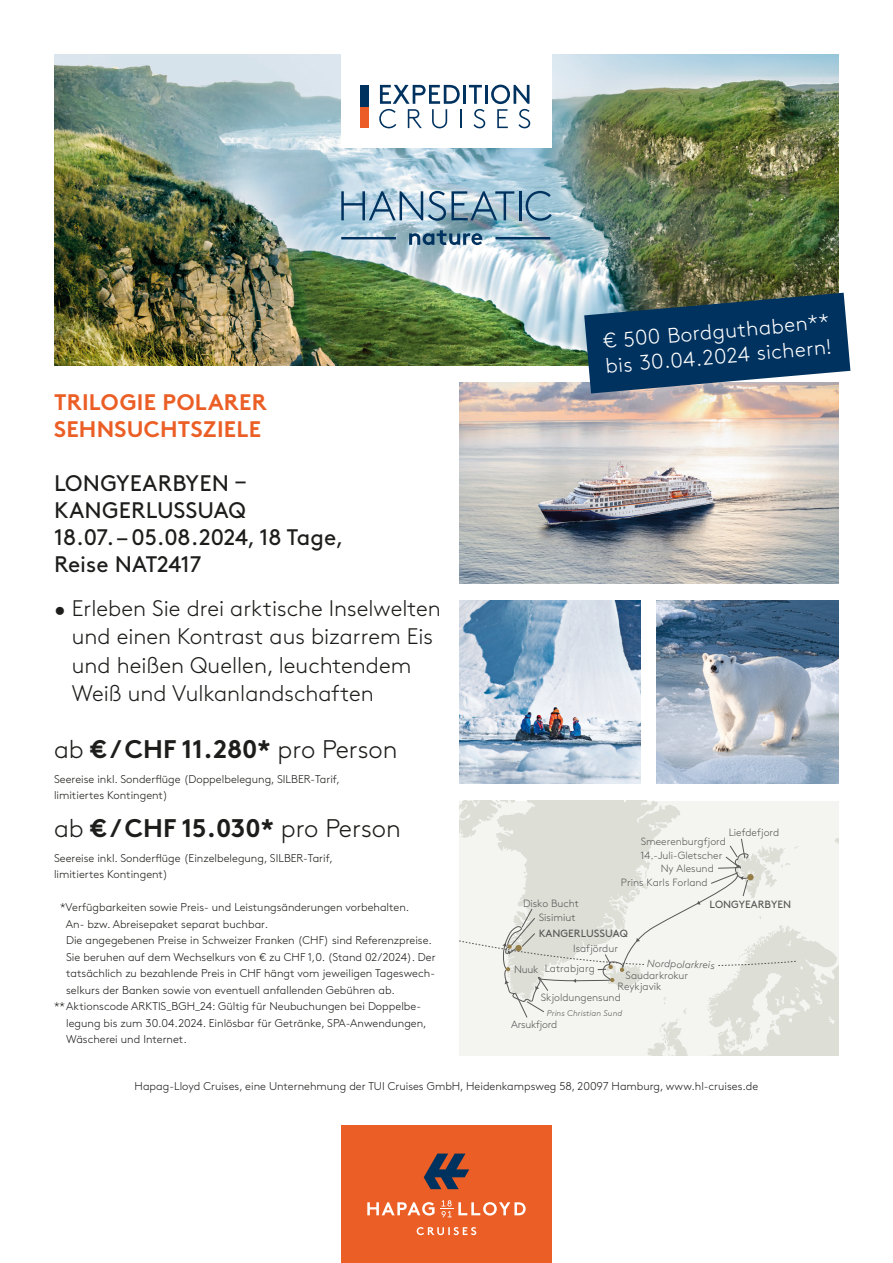
<style>
.page{position:relative;width:893px;height:1263px;background:#fff}
.page>*{position:absolute;margin:0;border:0;box-sizing:border-box;transform-origin:0 0}
.t1{font:700 25.5px "Brown Pro";color:#1d1d1b}
.t2{font:300 22.5px/28.5px "Brown Pro";color:#1d1d1b}
.t3{font:22.5px/27px "Brown Pro";color:#1d1d1b}
.t4{font:700 22.5px/27px "Brown Pro";letter-spacing:.01em;color:#eb5e25}
.Störer_14pt{font:300 21px/25.2px "Brown Pro";color:#fff}
.t5{font:300 11.25px/16.5px "Brown Pro";color:#1d1d1b}
.t6{font:300 10.5px "Brown Pro";color:#575756}
.t7{font:10.5px "Brown Pro";color:#575756}
.t8{font:italic 300 10.5px "Brown Pro";color:#575756}
.t9{font:300 10.5px "Brown Pro";letter-spacing:-.025em;color:#575756}
.t10{font:italic 300 8.25px "Brown Pro";letter-spacing:.01em;color:#575756}
.s1{font-weight:300}
</style>
<div class="page">
<svg style="left:799px;top:828px;width:40px;height:227px;fill:#f4f4f1"></svg>
<svg style="left:460px;top:801px;width:339px;height:255px"></svg>
<img style="left:460px;top:600px;width:180px;height:184px">
<img style="left:656px;top:600px;width:183px;height:184px">
<img style="left:460px;top:383px;width:379px;height:200px">
<img style="left:54px;top:54px;width:785px;height:312px">
<div style="left:341px;top:53px;width:211px;height:95px;background:#fff"></div>
<hr style="left:463px;top:85px;width:3px;height:19px;background:#00325f">
<hr style="left:485px;top:85px;width:3px;height:19px;background:#00325f">
<svg style="left:379px;top:85px;width:83px;height:43px"></svg>
<svg style="left:469px;top:85px;width:16px;height:43px"></svg>
<svg style="left:491px;top:85px;width:39px;height:43px"></svg>
<div style="left:361px;top:106px;width:8px;height:22px;background:#eb5c26"></div>
<div style="left:361px;top:85px;width:8px;height:21px;background:#00325f"></div>
<div style="left:341px;top:1125px;width:211px;height:138px;background:#eb5e25"></div>
<svg style="left:367px;top:1200px;width:159px;height:17px"></svg>
<svg style="left:417px;top:1227px;width:59px;height:8px"></svg>
<svg style="left:424px;top:1153px;width:45px;height:36px"></svg>
<svg style="left:409px;top:230px;width:73px;height:15px"></svg>
<hr style="left:341px;top:237px;width:55px;height:2px;background:#00325f">
<hr style="left:496px;top:237px;width:54px;height:2px;background:#00325f">
<svg style="left:341px;top:191px;width:173px;height:30px;background:#91afc3"></svg>
<hr style="left:519px;top:191px;width:2px;height:29px;background:#00325f">
<svg style="left:526px;top:191px;width:26px;height:30px"></svg>
<svg style="left:584px;top:293px;width:266px;height:100px;background:#264d6d"></svg>
<p class="t4" style="left:54px;top:387px;width:214px">TRILOGIE POLARER<br>SEHNSUCHTSZIELE</p>
<p class="t3" style="left:54px;top:468px;width:194px">LONGYEARBYEN –<br>KANGERLUSSUAQ</p>
<p class="t3" style="left:54px;top:522px;width:291px">18.07. – 05.08.2024, 18 Tage,<br>Reise NAT2417</p>
<p class="t2" style="left:72px;top:592px;width:371px;text-indent:-18px">• Erleben Sie drei arktische Inselwelten und einen Kontrast aus bizarrem Eis und heißen Quellen, leuchtendem Weiß und Vulkanlandschaften</p>
<p class="t1" style="left:54px;top:728px;width:345px"><span class="s1">ab</span> € / CHF 11.280* <span class="s1">pro Person</span></p>
<p class="t5" style="left:54px;top:770px;width:287px">Seereise inkl. Sonderflüge (Doppelbelegung, SILBER-Tarif, limitiertes Kontingent)</p>
<p class="t1" style="left:54px;top:807px;width:348px"><span class="s1">ab</span> € / CHF 15.030* <span class="s1">pro Person</span></p>
<p class="t5" style="left:54px;top:849px;width:280px">Seereise inkl. Sonderflüge (Einzelbelegung, SILBER-Tarif, limitiertes Kontingent)</p>
<p class="t5" style="left:60px;top:898px;width:351px">*Verfügbarkeiten sowie Preis- und Leistungsänderungen vorbehalten.</p>
<p class="t5" style="left:66px;top:915px;width:204px">An- bzw. Abreisepaket separat buchbar.</p>
<p class="t5" style="left:66px;top:931px;width:371px">Die angegebenen Preise in Schweizer Franken (CHF) sind Referenzpreise.<br>Sie beruhen auf dem Wechselkurs von € zu CHF 1,0. (Stand 02/2024). Der tatsächlich zu bezahlende Preis in CHF hängt vom jeweiligen Tageswech&shy;selkurs der Banken sowie von eventuell anfallenden Gebühren ab.</p>
<p class="t5" style="left:66px;top:997px;width:362px;text-indent:-12px">** Aktionscode ARKTIS_BGH_24: Gültig für Neubuchungen bei Doppelbe&shy;legung bis zum 30.04.2024. Einlösbar für Getränke, SPA-Anwendungen,<br>Wäscherei und Internet.</p>
<p class="Störer_14pt" style="left:602px;top:327px;width:228px;rotate:-5deg">€ 500 Bordguthaben** bis 30.04.2024 sichern!</p>
<p class="t6" style="left:729px;top:824px;width:52px">Liefdefjord</p>
<p class="t6" style="left:641px;top:833px;width:87px">Smeerenburgfjord</p>
<p class="t6" style="left:640px;top:848px;width:83px">14.-Juli-Gletscher</p>
<p class="t6" style="left:661px;top:860px;width:55px">Ny Alesund</p>
<p class="t6" style="left:523px;top:895px;width:58px">Disko Bucht</p>
<p class="t6" style="left:539px;top:909px;width:38px">Sisimiut</p>
<p class="t6" style="left:621px;top:875px;width:88px">Prins Karls Forland</p>
<p class="t7" style="left:710px;top:896px;width:83px">LONGYEARBYEN</p>
<p class="t7" style="left:539px;top:925px;width:91px">KANGERLUSSUAQ</p>
<p class="t6" style="left:573px;top:941px;width:46px">Isafjördur</p>
<p class="t8" style="left:647px;top:955px;width:69px;rotate:2deg">Nordpolarkreis</p>
<p class="t6" style="left:618px;top:978px;width:45px">Reykjavik</p>
<p class="t6" style="left:545px;top:960px;width:52px">Latrabjarg</p>
<p class="t6" style="left:514px;top:961px;width:26px">Nuuk</p>
<p class="t6" style="left:626px;top:967px;width:64px">Saudarkrokur</p>
<p class="t6" style="left:541px;top:989px;width:82px">Skjoldungensund</p>
<p class="t10" style="left:547px;top:1007px;width:77px">Prins Christian Sund</p>
<p class="t9" style="left:511px;top:1016px;width:48px">Arsukfjord</p>
<p class="t5" style="left:135px;top:1076px;width:625px">Hapag-Lloyd Cruises, eine Unternehmung der TUI Cruises GmbH, Heidenkampsweg 58, 20097 Hamburg, www.hl-cruises.de</p>
</div>
